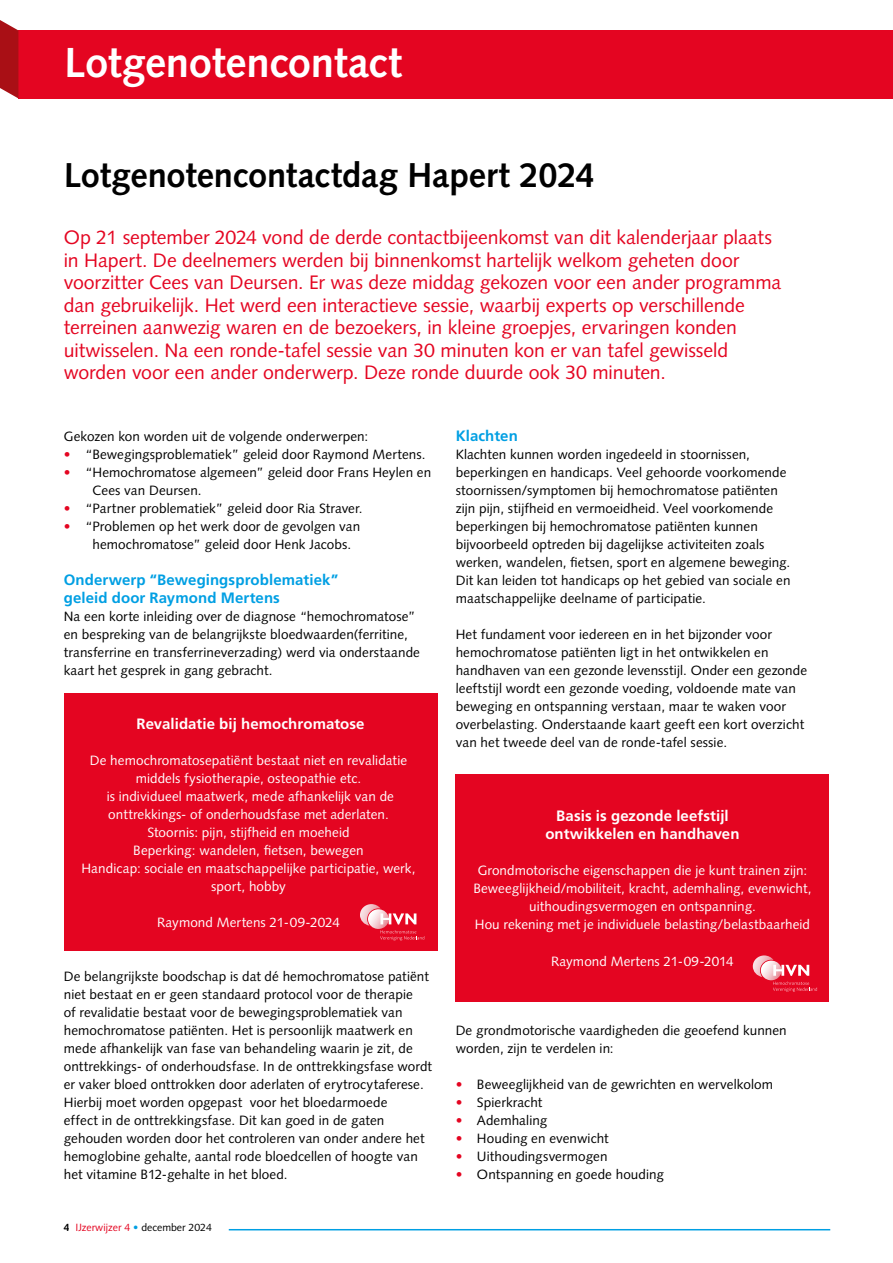
<style>
.page{position:relative;width:893px;height:1263px;background:#fff}
.page>*{position:absolute;margin:0;border:0;box-sizing:border-box;transform-origin:0 0}
.t1{font:700 42px "Syntax LT Std";letter-spacing:-.005em;color:#fff}
.t2{font:700 34.5px "Syntax LT Std";letter-spacing:-.005em;color:#000}
.t3{font:19.5px/22.5px "Syntax LT Std";letter-spacing:-.005em;color:#e40521}
.t4{font:700 15px/18px "Frutiger LT Std";letter-spacing:.005em;color:#fff;text-align:center}
.t5{font:700 15px/18px "Frutiger LT Std";letter-spacing:.005em;color:#009fe3}
.t6{font:13.5px/18px "Syntax LT Std";letter-spacing:.005em;color:#000}
.t7{font:13.5px/18px "Syntax LT Std";letter-spacing:.005em;color:#fff;text-align:center}
.t8{font:10.5px "Syntax LT Std";color:#e40521}
.s1{color:#e40521}
.s2{font-weight:700;color:#000}
.s3{color:#009fe3}
.s4{color:#000}
</style>
<div class="page">
<div style="left:18px;top:30px;width:875px;height:68px;background:#e40521"></div>
<svg style="left:0;top:20px;width:18px;height:78px"></svg>
<hr style="left:229px;top:1229px;width:601px;height:1px;background:#009fe3">
<div style="left:64px;top:693px;width:373px;height:258px;background:#e40521"></div>
<svg style="left:360px;top:904px;width:64px;height:36px"></svg>
<div style="left:456px;top:774px;width:373px;height:228px;background:#e40521"></div>
<svg style="left:753px;top:955px;width:64px;height:37px"></svg>
<h1 class="t1" style="left:64px;top:38px;width:339px">Lotgenotencontact</h1>
<h2 class="t2" style="left:64px;top:155px;width:533px">Lotgenotencontactdag Hapert 2024</h2>
<p class="t3" style="left:64px;top:226px;width:719px">Op 21 september 2024 vond de derde contactbijeenkomst van dit kalenderjaar plaats in Hapert. De deelnemers werden bij binnenkomst hartelijk welkom geheten door voorzitter Cees van Deursen. Er was deze middag gekozen voor een ander programma dan gebruikelijk. Het werd een interactieve sessie, waarbij experts op verschillende terreinen aanwezig waren en de bezoekers, in kleine groepjes, ervaringen konden uitwisselen. Na een ronde-tafel sessie van 30 minuten kon er van tafel gewisseld worden voor een ander onderwerp. Deze ronde duurde ook 30 minuten.</p>
<p class="t6" style="left:64px;top:427px;width:306px">Gekozen kon worden uit de volgende onderwerpen:</p>
<p class="t6" style="left:64px;top:445px;width:363px"><span class="s1">•</span> “Bewegingsproblematiek” geleid door Raymond Mertens.</p>
<p class="t6" style="left:92px;top:463px;width:340px;text-indent:-29px"><span class="s1">•</span> “Hemochromatose algemeen” geleid door Frans Heylen en<br>Cees van Deursen.</p>
<p class="t6" style="left:64px;top:499px;width:300px"><span class="s1">•</span> “Partner problematiek” geleid door Ria Straver.</p>
<p class="t6" style="left:92px;top:517px;width:269px;text-indent:-29px"><span class="s1">•</span> “Problemen op het werk door de gevolgen van hemochromatose” geleid door Henk Jacobs.</p>
<p class="t5" style="left:64px;top:571px;width:276px">Onderwerp “Bewegingsproblematiek” geleid door Raymond Mertens</p>
<p class="t6" style="left:64px;top:607px;width:358px">Na een korte inleiding over de diagnose “hemochromatose” en bespreking van de belangrijkste bloedwaarden(ferritine, transferrine en transferrineverzading) werd via onderstaande kaart het gesprek in gang gebracht.</p>
<p class="t4" style="left:137px;top:714px;width:230px">Revalidatie bij hemochromatose</p>
<p class="t7" style="left:81px;top:751px;width:336px">De hemochromatosepatiënt bestaat niet en revalidatie middels fysiotherapie, osteopathie etc.<br>is individueel maatwerk, mede afhankelijk van de onttrekkings- of onderhoudsfase met aderlaten.<br>Stoornis: pijn, stijfheid en moeheid<br>Beperking: wandelen, fietsen, bewegen<br>Handicap: sociale en maatschappelijke participatie, werk, sport, hobby</p>
<p class="t7" style="left:157px;top:913px;width:184px">Raymond Mertens 21-09-2024</p>
<p class="t6" style="left:64px;top:967px;width:370px">De belangrijkste boodschap is dat dé hemochromatose patiënt niet bestaat en er geen standaard protocol voor de therapie<br>of revalidatie bestaat voor de bewegingsproblematiek van hemochromatose patiënten. Het is persoonlijk maatwerk en mede afhankelijk van fase van behandeling waarin je zit, de onttrekkings- of onderhoudsfase. In de onttrekkingsfase wordt er vaker bloed onttrokken door aderlaten of erytrocytaferese.<br>Hierbij moet worden opgepast voor het bloedarmoede<br>effect in de onttrekkingsfase. Dit kan goed in de gaten gehouden worden door het controleren van onder andere het hemoglobine gehalte, aantal rode bloedcellen of hoogte van het vitamine B12-gehalte in het bloed.</p>
<p class="t8" style="left:64px;top:1221px;width:150px"><span class="s2">4</span> IJzerwijzer 4 <span class="s3">•</span> <span class="s4">december 2024</span></p>
<p class="t5" style="left:456px;top:427px;width:64px">Klachten</p>
<p class="t6" style="left:456px;top:445px;width:336px">Klachten kunnen worden ingedeeld in stoornissen, beperkingen en handicaps. Veel gehoorde voorkomende stoornissen/symptomen bij hemochromatose patiënten zijn pijn, stijfheid en vermoeidheid. Veel voorkomende beperkingen bij hemochromatose patiënten kunnen bijvoorbeeld optreden bij dagelijkse activiteiten zoals werken, wandelen, fietsen, sport en algemene beweging.<br>Dit kan leiden tot handicaps op het gebied van sociale en maatschappelijke deelname of participatie.</p>
<p class="t6" style="left:456px;top:625px;width:353px">Het fundament voor iedereen en in het bijzonder voor hemochromatose patiënten ligt in het ontwikkelen en handhaven van een gezonde levensstijl. Onder een gezonde leeftstijl wordt een gezonde voeding, voldoende mate van beweging en ontspanning verstaan, maar te waken voor overbelasting. Onderstaande kaart geeft een kort overzicht van het tweede deel van de ronde-tafel sessie.</p>
<p class="t4" style="left:545px;top:807px;width:196px">Basis is gezonde leefstijl ontwikkelen en handhaven</p>
<p class="t7" style="left:473px;top:862px;width:340px">Grondmotorische eigenschappen die je kunt trainen zijn:<br>Beweeglijkheid/mobiliteit, kracht, ademhaling, evenwicht, uithoudingsvermogen en ontspanning.<br>Hou rekening met je individuele belasting/belastbaarheid</p>
<p class="t7" style="left:551px;top:952px;width:184px">Raymond Mertens 21-09-2014</p>
<p class="t6" style="left:456px;top:1021px;width:333px">De grondmotorische vaardigheden die geoefend kunnen worden, zijn te verdelen in:</p>
<p class="t6" style="left:456px;top:1075px;width:319px"><span class="s1">•</span> Beweeglijkheid van de gewrichten en wervelkolom</p>
<p class="t6" style="left:456px;top:1093px;width:88px"><span class="s1">•</span> Spierkracht</p>
<p class="t6" style="left:456px;top:1111px;width:93px"><span class="s1">•</span> Ademhaling</p>
<p class="t6" style="left:456px;top:1129px;width:155px"><span class="s1">•</span> Houding en evenwicht</p>
<p class="t6" style="left:456px;top:1147px;width:153px"><span class="s1">•</span> Uithoudingsvermogen</p>
<p class="t6" style="left:456px;top:1165px;width:210px"><span class="s1">•</span> Ontspanning en goede houding</p>
</div>
